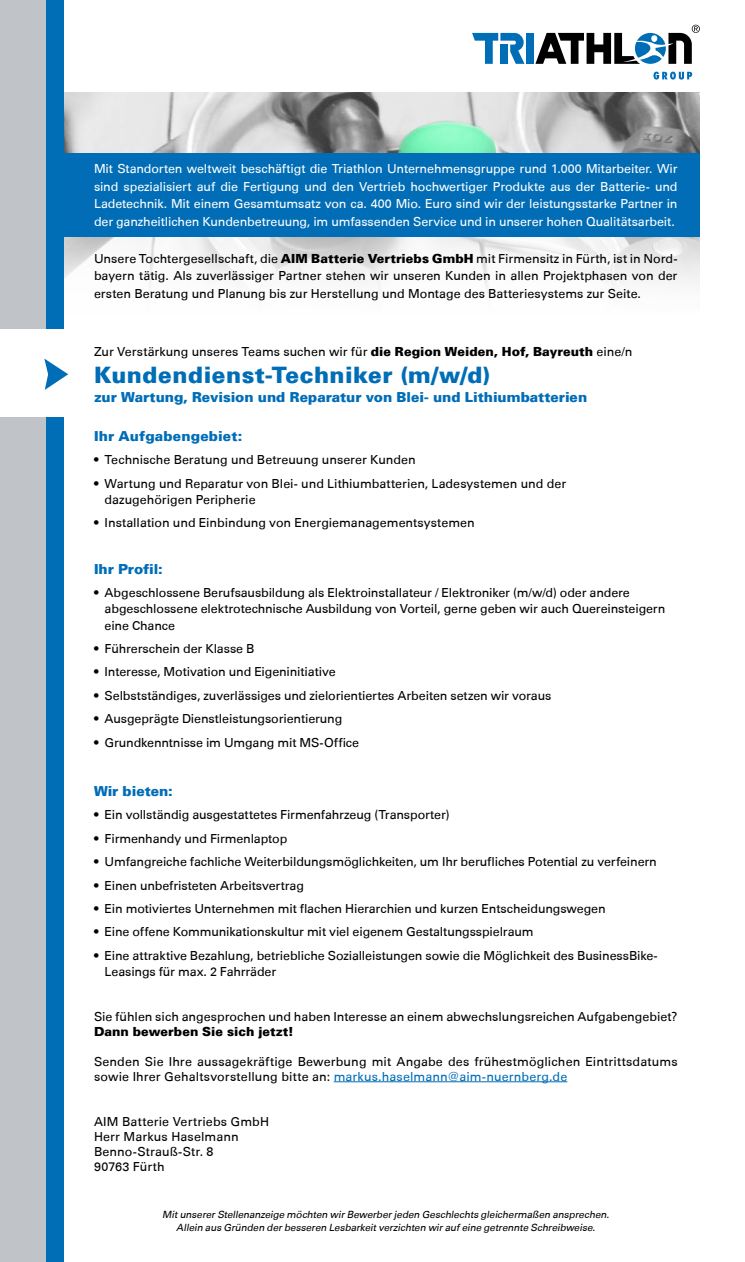
<style>
.page{position:relative;width:745px;height:1262px;background:#fff}
.page>*{position:absolute;margin:0;border:0;box-sizing:border-box;transform-origin:0 0}
.t1{font:900 22.5px "Univers";letter-spacing:.02em;color:#006db7}
.t2{font:900 13.75px "Univers";color:#006db7}
.t3{font:12.5px/16.2px "Univers 55 Roman";letter-spacing:-.01em;color:#000}
.t4{font:12.5px/17.5px "Univers 55 Roman";letter-spacing:-.01em;color:#fff;text-align:justify}
.t5{font:12.5px/15px "Univers 55 Roman";letter-spacing:.01em;color:#000}
.t6{font:900 12.5px "Univers";letter-spacing:.005em;color:#000}
.t7{font:italic 10px/13.8px "Univers 55 Roman";color:#000;text-align:center}
.s1{font-family:"Univers";font-weight:900}
.s2{color:#006db6}
</style>
<div class="page">
<img style="left:64px;top:92px;width:635px;height:197px">
<div style="left:526px;top:33px;width:7px;height:31px;background:#006db7"></div>
<svg style="left:472px;top:33px;width:52px;height:31px"></svg>
<svg style="left:535px;top:25px;width:164px;height:55px"></svg>
<hr style="left:333px;top:1081px;width:234px;height:1px;background:#006db6">
<div style="left:60px;top:153px;width:639px;height:84px;background:#006db6"></div>
<div style="left:0;top:0;width:46px;height:1261px;background:#c0c3c8"></div>
<div style="left:46px;top:0;width:18px;height:1261px;background:#006db7"></div>
<div style="left:0;top:330px;width:431px;height:87px;background:#fff"></div>
<svg style="left:44px;top:358px;width:24px;height:32px"></svg>
<p class="t4" style="left:94px;top:160px;width:584px">Mit Standorten weltweit beschäftigt die Triathlon Unternehmensgruppe rund 1.000 Mitarbeiter. Wir sind spezialisiert auf die Fertigung und den Vertrieb hochwertiger Produkte aus der Batterie- und Ladetechnik. Mit einem Gesamtumsatz von ca. 400 Mio. Euro sind wir der leistungsstarke Partner in der ganzheitlichen Kundenbetreuung, im umfassenden Service und in unserer hohen Qualitätsarbeit.</p>
<p class="t3" style="left:94px;top:249px;width:584px;line-height:17.5px;text-align:justify">Unsere Tochtergesellschaft, die <span class="s1">AIM Batterie Vertriebs GmbH</span> mit Firmensitz in Fürth, ist in Nord&shy;bayern tätig. Als zuverlässiger Partner stehen wir unseren Kunden in allen Projektphasen von der ersten Beratung und Planung bis zur Herstellung und Montage des Batteriesystems zur Seite.</p>
<p class="t3" style="left:94px;top:344px;width:539px">Zur Verstärkung unseres Teams suchen wir für <span class="s1">die Region Weiden, Hof, Bayreuth</span> eine/n</p>
<h1 class="t1" style="left:94px;top:360px;width:397px">Kundendienst-Techniker (m/w/d)</h1>
<p class="t2" style="left:94px;top:388px;width:494px">zur Wartung, Revision und Reparatur von Blei- und Lithiumbatterien</p>
<p class="t2" style="left:94px;top:427px;width:150px">Ihr Aufgabengebiet:</p>
<p class="t3" style="left:94px;top:452px;width:323px">• Technische Beratung und Betreuung unserer Kunden</p>
<p class="t3" style="left:105px;top:475px;width:463px;text-indent:-11px">• Wartung und Reparatur von Blei- und Lithiumbatterien, Ladesystemen und der dazugehörigen Peripherie</p>
<p class="t3" style="left:94px;top:514px;width:382px">• Installation und Einbindung von Energiemanagementsystemen</p>
<p class="t2" style="left:94px;top:559px;width:70px">Ihr Profil:</p>
<p class="t3" style="left:105px;top:584px;width:562px;text-indent:-11px">• Abgeschlossene Berufsausbildung als Elektroinstallateur / Elektroniker (m/w/d) oder andere abgeschlossene elektrotechnische Ausbildung von Vorteil, gerne geben wir auch Quereinsteigern eine Chance</p>
<p class="t3" style="left:94px;top:640px;width:162px">• Führerschein der Klasse B</p>
<p class="t3" style="left:94px;top:663px;width:243px">• Interesse, Motivation und Eigeninitiative</p>
<p class="t3" style="left:94px;top:687px;width:458px">• Selbstständiges, zuverlässiges und zielorientiertes Arbeiten setzen wir voraus</p>
<p class="t3" style="left:94px;top:710px;width:250px">• Ausgeprägte Dienstleistungsorientierung</p>
<p class="t3" style="left:94px;top:734px;width:266px">• Grundkenntnisse im Umgang mit MS-Office</p>
<p class="t2" style="left:94px;top:782px;width:80px">Wir bieten:</p>
<p class="t3" style="left:94px;top:807px;width:357px">• Ein vollständig ausgestattetes Firmenfahrzeug (Transporter)</p>
<p class="t3" style="left:94px;top:830px;width:195px">• Firmenhandy und Firmenlaptop</p>
<p class="t3" style="left:94px;top:853px;width:564px">• Umfangreiche fachliche Weiterbildungsmöglichkeiten, um Ihr berufliches Potential zu verfeinern</p>
<p class="t3" style="left:94px;top:877px;width:211px">• Einen unbefristeten Arbeitsvertrag</p>
<p class="t3" style="left:94px;top:900px;width:513px">• Ein motiviertes Unternehmen mit flachen Hierarchien und kurzen Entscheidungswegen</p>
<p class="t3" style="left:94px;top:923px;width:441px">• Eine offene Kommunikationskultur mit viel eigenem Gestaltungsspielraum</p>
<p class="t3" style="left:105px;top:947px;width:554px;text-indent:-11px">• Eine attraktive Bezahlung, betriebliche Sozialleistungen sowie die Möglichkeit des BusinessBike-<br>Leasings für max. 2 Fahrräder</p>
<p class="t3" style="left:94px;top:1008px;width:584px">Sie fühlen sich angesprochen und haben Interesse an einem abwechslungsreichen Aufgabengebiet?</p>
<p class="t6" style="left:94px;top:1023px;width:201px">Dann bewerben Sie sich jetzt!</p>
<p class="t5" style="left:94px;top:1053px;width:584px">Senden Sie Ihre aussagekräftige Bewerbung mit Angabe des frühestmöglichen Eintrittsdatums sowie Ihrer Gehaltsvorstellung bitte an: <span class="s2">markus.haselmann@aim-nuernberg.de</span></p>
<p class="t5" style="left:94px;top:1113px;width:176px">AIM Batterie Vertriebs GmbH<br>Herr Markus Haselmann<br>Benno-Strauß-Str. 8<br>90763 Fürth</p>
<p class="t7" style="left:162px;top:1207px;width:450px">MitunsererStellenanzeige möchten wirBewerberjeden Geschlechts gleichermaßen ansprechen.<br>Allein aus Gründen derbesseren Lesbarkeitverzichten wiraufeine getrennte Schreibweise.</p>
</div>
